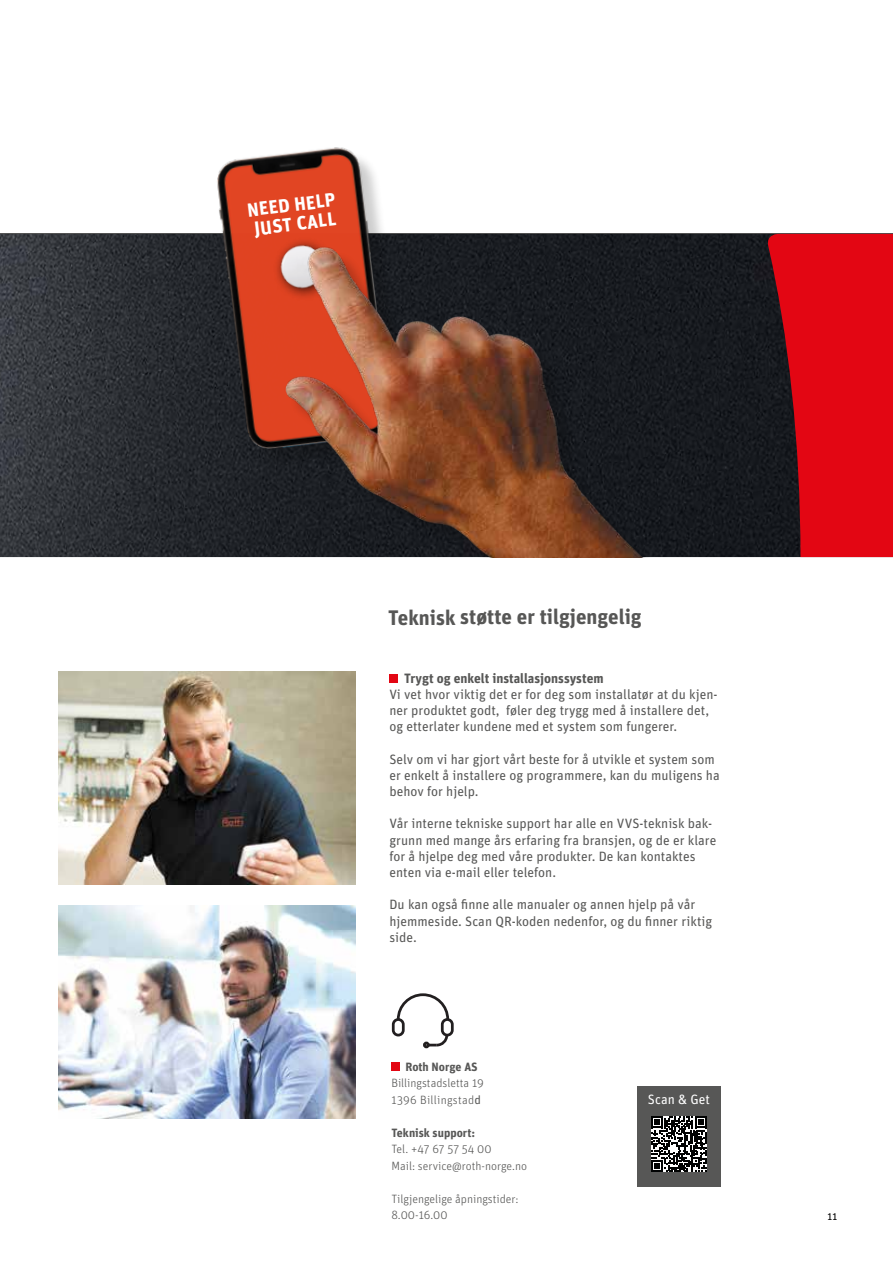
<style>
.page{position:relative;width:893px;height:1263px;background:#fff}
.page>*{position:absolute;margin:0;border:0;box-sizing:border-box;transform-origin:0 0}
.t1{font:700 21px "Unit OT";letter-spacing:-.005em;color:#575756}
.t2{font:700 19.05px "Unit OT";color:#fff}
.t3{font:13.5px/16.2px "Unit OT";color:#575756}
.t4{font:700 13.5px "Unit OT";color:#575756}
.t5{font:13.5px "Unit OT";color:#fff}
.t6{font:300 12px/16.5px "Unit OT";color:#575756}
.t7{font:700 12px "Unit OT";color:#575756}
.t8{font:10.5px "Unit OT";color:#000}
.s1{font-weight:400}
</style>
<div class="page">
<img style="left:0;top:234px;width:765px;height:323px">
<img style="left:59px;top:906px;width:296px;height:212px">
<img style="left:59px;top:672px;width:296px;height:212px">
<div style="left:637px;top:1086px;width:84px;height:100px;background:#575756"></div>
<svg style="left:651px;top:1116px;width:55px;height:56px"></svg>
<svg style="left:765px;top:234px;width:128px;height:323px"></svg>
<img style="left:217px;top:147px;width:159px;height:40px">
<img style="left:166px;top:187px;width:489px;height:370px">
<svg style="left:396px;top:993px;width:53px;height:25px"></svg>
<div style="left:392px;top:1018px;width:13px;height:18px;border:3px solid #221f20;border-radius:5px"></div>
<div style="left:423px;top:1041px;width:7px;height:7px;border:3px solid #221f20;border-radius:50%"></div>
<div style="left:441px;top:1018px;width:13px;height:18px;border:3px solid #221f20;border-radius:5px"></div>
<svg style="left:428px;top:1032px;width:22px;height:16px"></svg>
<div style="left:389px;top:674px;width:9px;height:9px;background:#e30613"></div>
<div style="left:391px;top:1062px;width:9px;height:9px;background:#e30613"></div>
<h2 class="t2" style="left:246px;top:198px;width:90px;rotate:-7deg">NEED HELP</h2>
<h2 class="t2" style="left:253px;top:216px;width:84px;rotate:-7deg">JUST CALL</h2>
<h1 class="t1" style="left:388px;top:603px;width:255px">Teknisk støtte er tilgjengelig</h1>
<p class="t4" style="left:404px;top:669px;width:201px">Trygt og enkelt installasjonssystem</p>
<p class="t3" style="left:389px;top:686px;width:330px">Vi vet hvor viktig det er for deg som installatør at du kjen&shy;ner produktet godt, føler deg trygg med å installere det, og etterlater kundene med et system som fungerer.</p>
<p class="t3" style="left:389px;top:751px;width:332px">Selv om vi har gjort vårt beste for å utvikle et system som er enkelt å installere og programmere, kan du muligens ha behov for hjelp.</p>
<p class="t3" style="left:389px;top:815px;width:328px">Vår interne tekniske support har alle en VVS-teknisk bak&shy;grunn med mange års erfaring fra bransjen, og de er klare for å hjelpe deg med våre produkter. De kan kontaktes enten via e-mail eller telefon.</p>
<p class="t3" style="left:389px;top:896px;width:324px">Du kan også finne alle manualer og annen hjelp på vår hjemmeside. Scan QR-koden nedenfor, og du finner riktig side.</p>
<p class="t7" style="left:405px;top:1059px;width:74px">Roth Norge AS</p>
<p class="t6" style="left:391px;top:1075px;width:94px">Billingstadsletta 19<br>1396 Billingstad<span class="s1">d</span></p>
<p class="t7" style="left:391px;top:1125px;width:85px">Teknisk support:</p>
<p class="t6" style="left:391px;top:1141px;width:137px">Tel. +47 67 57 54 00<br>Mail: service@roth-norge.no</p>
<p class="t6" style="left:391px;top:1190px;width:129px">Tilgjengelige åpningstider:<br>8.00-16.00</p>
<p class="t5" style="left:648px;top:1091px;width:63px">Scan &amp; Get</p>
<p class="t8" style="left:827px;top:1210px;width:11px">11</p>
</div>
